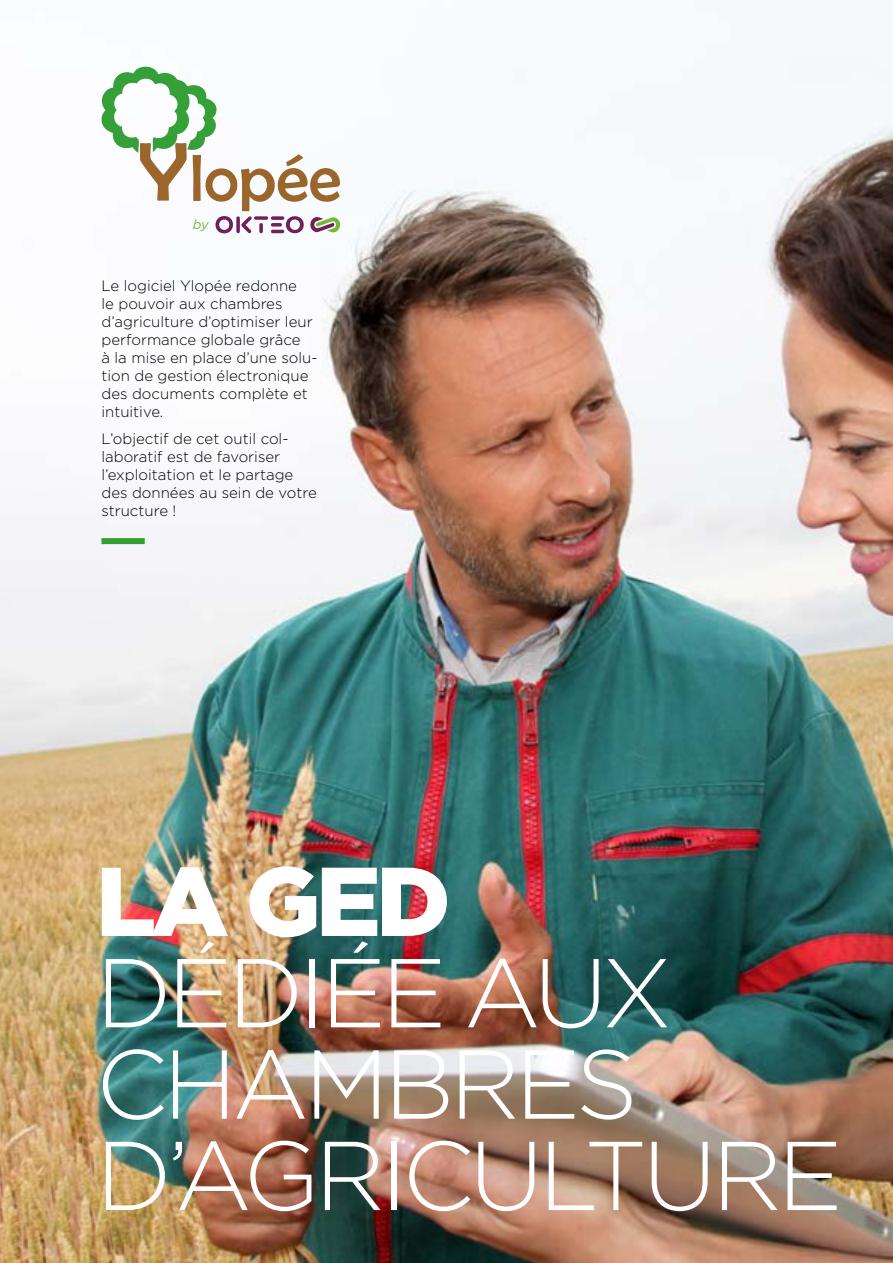
<style>
.page{position:relative;width:893px;height:1263px;background:#fff}
.page>*{position:absolute;margin:0;border:0;box-sizing:border-box;transform-origin:0 0}
.t1{font:300 97.5px/91.3px "Gotham";letter-spacing:-.05em;color:#fff}
.t2{font:900 97.5px "Gotham";color:#fff}
.t3{font:67.2px "Berlin Sans FB";color:#9b662c}
.t4{font:300 15px/18px "Gotham";color:#000}
.t5{font:italic 13.2px "Gotham";color:#76b830}
.s1{font-size:84px}
</style>
<div class="page">
<img style="left:0;top:33px;width:893px;height:1230px">
<div style="left:101px;top:538px;width:44px;height:6px;background:#34a02c"></div>
<svg style="left:98px;top:64px;width:122px;height:89px"></svg>
<svg style="left:213px;top:213px;width:129px;height:23px"></svg>
<h2 class="t3" style="left:139px;top:141px;width:204px"><span class="s1">Y</span>lopée</h2>
<p class="t5" style="left:193px;top:215px;width:18px">by</p>
<p class="t4" style="left:101px;top:277px;width:218px">Le logiciel Ylopée redonne<br>le pouvoir aux chambres d’agriculture d’optimiser leur performance globale grâce<br>à la mise en place d’une solu&shy;tion de gestion électronique des documents complète et intuitive.</p>
<p class="t4" style="left:101px;top:429px;width:217px">L’objectif de cet outil col&shy;laboratif est de favoriser l’exploitation et le partage des données au sein de votre structure !</p>
<h1 class="t2" style="left:96px;top:845px;width:356px">LA GED</h1>
<h1 class="t1" style="left:96px;top:944px;width:748px">DÉDIÉE AUX<br>CHAMBRES<br>D’AGRICULTURE</h1>
</div>
